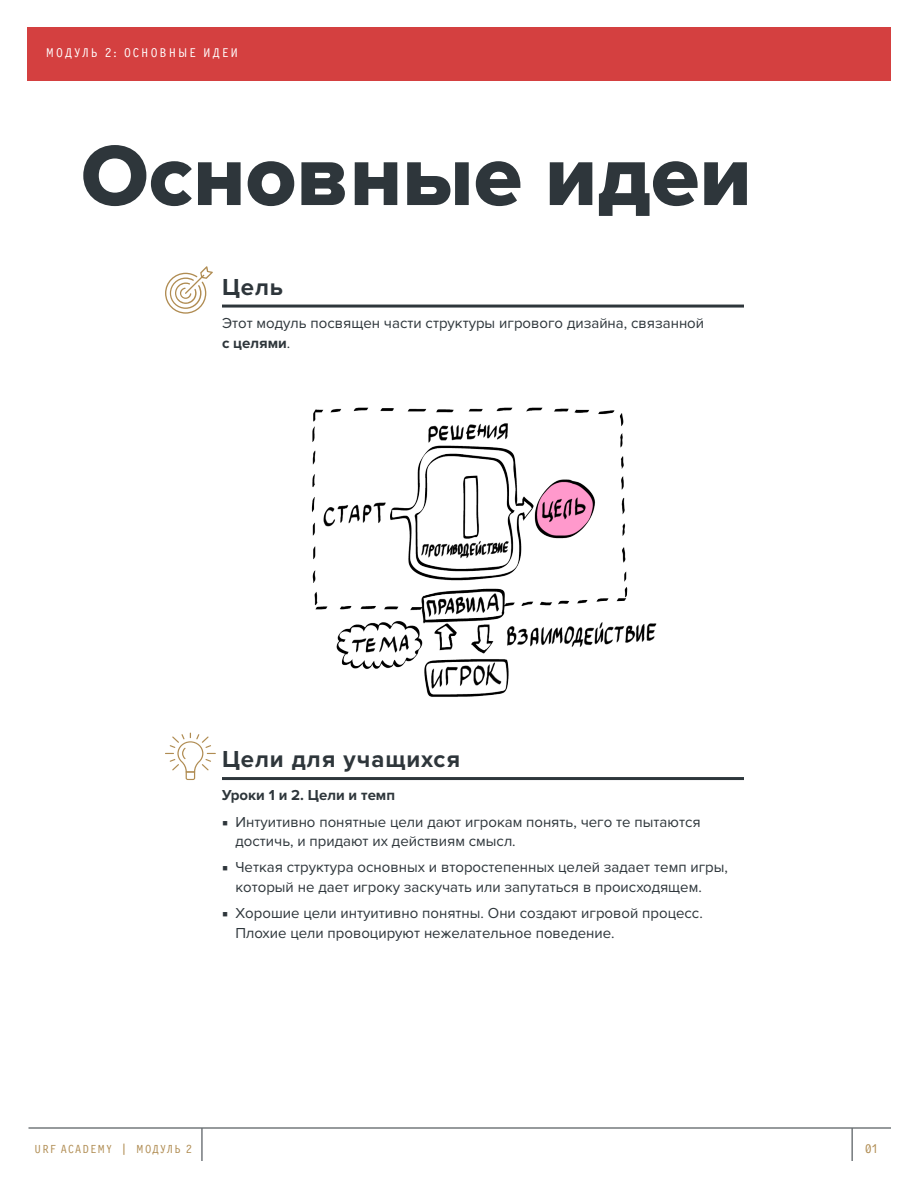
<style>
.page{position:relative;width:918px;height:1188px;background:#fff}
.page>*{position:absolute;margin:0;border:0;box-sizing:border-box;transform-origin:0 0}
.t1{font:88.5px "Proxima Nova Extrabld";color:#2e363b}
.t2{font:700 24px "Proxima Nova";letter-spacing:.04em;color:#2e363b}
.t3{font:15px/19.5px "Proxima Nova";color:#2e363b}
.t4{font:700 15px "Proxima Nova";color:#2e363b}
.t5{font:13.05px "New Letter Gothic C";letter-spacing:.16em;color:#fff}
.t6{font:12px "New Letter Gothic C";letter-spacing:.105em;color:#b08c52}
.t7{font:12px "Eco Coding WGL4 W01";color:#b08c52}
.s1{font-weight:700}
.s2{font-family:"Minion Pro"}
.s3{font-family:"Eco Coding WGL4 W01"}
</style>
<div class="page">
<hr style="left:28px;top:1128px;width:863px;height:1px;background:#2e363b">
<hr style="left:202px;top:1128px;width:1px;height:33px;background:#2e363b">
<hr style="left:852px;top:1128px;width:1px;height:33px;background:#2e363b">
<div style="left:27px;top:27px;width:864px;height:54px;background:#d44040"></div>
<svg style="left:165px;top:733px;width:51px;height:47px"></svg>
<hr style="left:222px;top:305px;width:522px;height:3px;background:#2e363b">
<hr style="left:222px;top:777px;width:522px;height:3px;background:#2e363b">
<svg style="left:165px;top:266px;width:48px;height:48px"></svg>
<img style="left:311px;top:407px;width:346px;height:290px">
<p class="t5" style="left:46px;top:46px;width:194px">МОДУЛЬ 2: ОСНОВНЫЕ ИДЕИ</p>
<p class="t1" style="left:81px;top:125px;width:672px">Основные идеи</p>
<p class="t2" style="left:222px;top:274px;width:63px">Цель</p>
<p class="t3" style="left:222px;top:314px;width:484px">Этот модуль посвящен части структуры игрового дизайна, связанной <span class="s1">с целями</span>.</p>
<p class="t2" style="left:222px;top:746px;width:240px">Цели для учащихся</p>
<p class="t4" style="left:222px;top:787px;width:175px">Уроки 1 и 2. Цели и темп</p>
<p class="t3" style="left:236px;top:812px;width:467px;text-indent:-14px"><span class="s2">■</span> Интуитивно понятные цели дают игрокам понять, чего те пытаются достичь, и придают их действиям смысл.</p>
<p class="t3" style="left:236px;top:858px;width:494px;text-indent:-14px"><span class="s2">■</span> Четкая структура основных и второстепенных целей задает темп игры, который не дает игроку заскучать или запутаться в происходящем.</p>
<p class="t3" style="left:236px;top:904px;width:469px;text-indent:-14px"><span class="s2">■</span> Хорошие цели интуитивно понятны. Они создают игровой процесс.<br>Плохие цели провоцируют нежелательное поведение.</p>
<p class="t6" style="left:34px;top:1143px;width:159px">URF ACADEMY <span class="s3">|</span> МОДУЛЬ 2</p>
<p class="t7" style="left:865px;top:1142px;width:14px">01</p>
</div>
